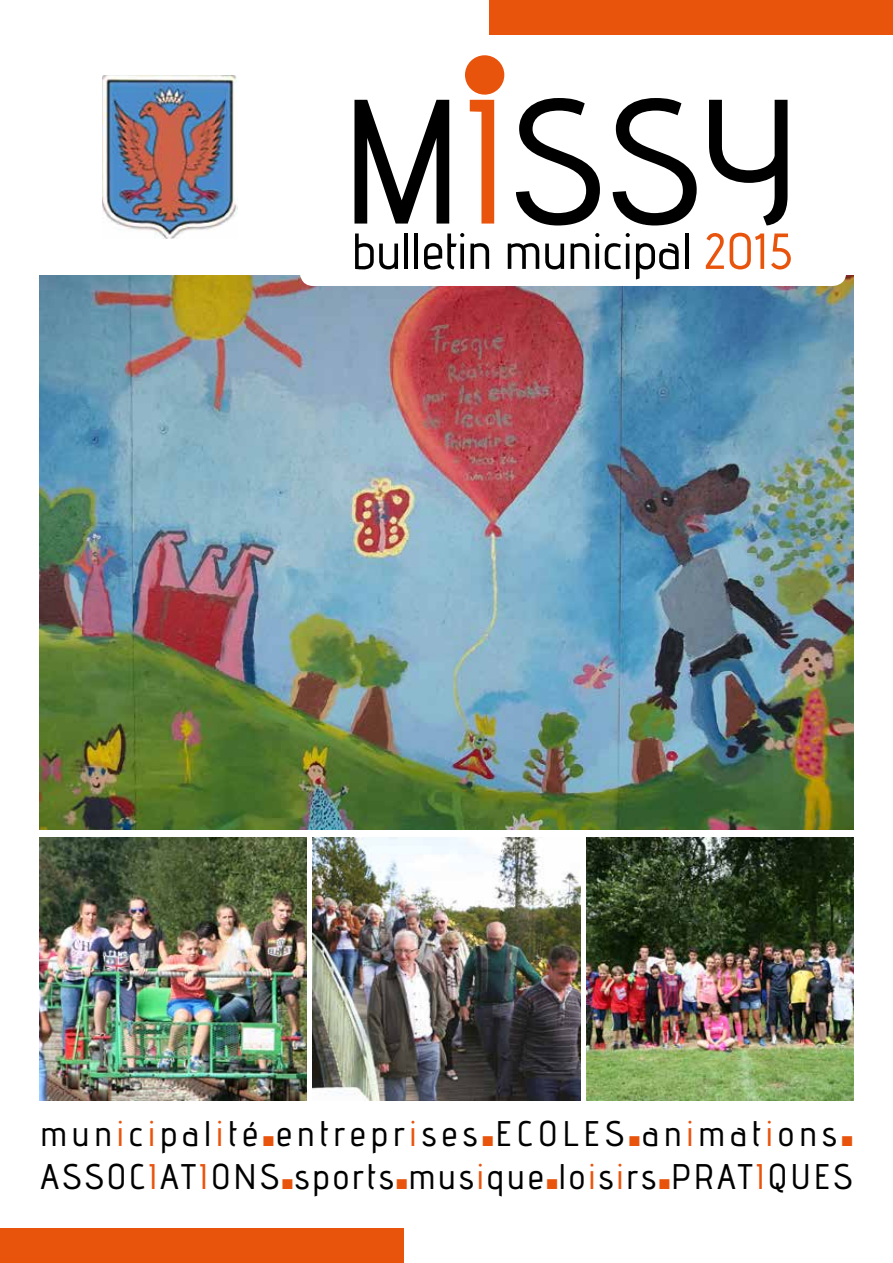
<style>
.page{position:relative;width:893px;height:1263px;background:#fff}
.page>*{position:absolute;margin:0;border:0;box-sizing:border-box;transform-origin:0 0}
.t1{font:176.85px "advent Bd 1";color:#000}
.t2{font:50.55px "advent Bd 1";color:#000}
.t3{font:35.7px "advent Bd 1";letter-spacing:.08em;color:#000}
.t4{font:35.7px "advent Bd 1";letter-spacing:.135em;color:#000}
.t5{font:14.25px "Zapf Dingbats ITC";color:#e9540d}
.s1{color:#e9540d}
</style>
<div class="page">
<img style="left:39px;top:275px;width:815px;height:554px">
<img style="left:39px;top:837px;width:267px;height:264px">
<img style="left:313px;top:837px;width:267px;height:264px">
<img style="left:587px;top:837px;width:267px;height:264px">
<img style="left:103px;top:75px;width:134px;height:163px">
<div style="left:489px;top:0;width:404px;height:34px;background:#e9540d"></div>
<div style="left:0;top:1229px;width:404px;height:34px;background:#e9540d"></div>
<div style="left:300px;top:255px;width:546px;height:31px;background:#fff;border-radius:14px"></div>
<div style="left:465px;top:55px;width:39px;height:40px;background:#e9540d;border-radius:50%"></div>
<h1 class="t1" style="left:340px;top:53px;width:462px">M<span class="s1">I</span>SSY</h1>
<h2 class="t2" style="left:352px;top:220px;width:442px">bulletin municipal <span class="s1">2015</span></h2>
<p class="t4" style="left:40px;top:1111px;width:798px">mun<span class="s1">i</span>c<span class="s1">i</span>pal<span class="s1">i</span>té <span class="s1">■</span>entrepr<span class="s1">i</span>ses <span class="s1">■</span>ECOLES <span class="s1">■</span>an<span class="s1">i</span>mat<span class="s1">i</span>ons</p>
<p class="t5" style="left:842px;top:1134px;width:12px">■</p>
<p class="t3" style="left:40px;top:1154px;width:814px">ASSOC<span class="s1">I</span>AT<span class="s1">I</span>ONS <span class="s1">■</span>sports <span class="s1">■</span>mus<span class="s1">i</span>que <span class="s1">■</span>lo<span class="s1">i</span>s<span class="s1">i</span>rs <span class="s1">■</span>PRAT<span class="s1">I</span>QUES</p>
</div>
